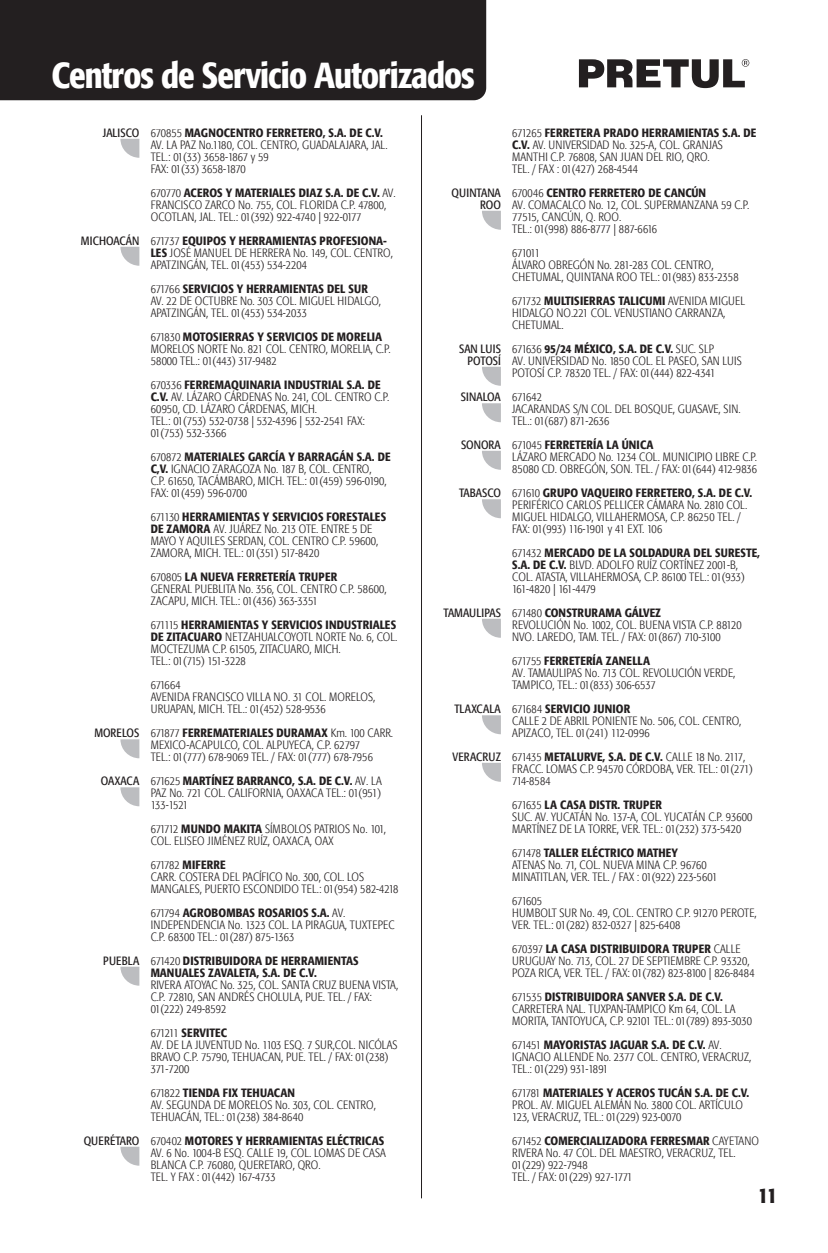
<style>
.page{position:relative;width:828px;height:1253px;background:#fff}
.page>*{position:absolute;margin:0;border:0;box-sizing:border-box;transform-origin:0 0}
.t1{font:500 condensed 36px "Formata";letter-spacing:-.025em;color:#fff}
.t2{font:500 condensed 22px "Formata";color:#231f20}
.t3{font:300 condensed 12px/12px "Formata";letter-spacing:.01em;color:#231f20}
.t4{font:condensed 12px/12px "Formata";color:#231f20;text-align:right}
.t5{font:500 condensed 12px/12px "Formata";letter-spacing:.01em;color:#231f20}
.t6{font:condensed 12px "Formata";letter-spacing:.02em;color:#231f20}
.s1{font-weight:500}
.s2{font-weight:300}
</style>
<div class="page">
<div style="left:0;top:0;width:486px;height:100px;background:#231f20"></div>
<hr style="left:421px;top:115px;width:1px;height:1083px;background:#231f20">
<svg style="left:120px;top:139px;width:19px;height:19px"></svg>
<svg style="left:482px;top:211px;width:19px;height:19px"></svg>
<svg style="left:482px;top:451px;width:19px;height:19px"></svg>
<svg style="left:482px;top:367px;width:19px;height:19px"></svg>
<svg style="left:482px;top:403px;width:19px;height:19px"></svg>
<svg style="left:482px;top:499px;width:19px;height:19px"></svg>
<svg style="left:482px;top:619px;width:19px;height:19px"></svg>
<svg style="left:482px;top:715px;width:19px;height:19px"></svg>
<svg style="left:482px;top:763px;width:19px;height:19px"></svg>
<svg style="left:120px;top:247px;width:19px;height:19px"></svg>
<svg style="left:120px;top:739px;width:19px;height:19px"></svg>
<svg style="left:120px;top:787px;width:19px;height:19px"></svg>
<svg style="left:120px;top:967px;width:19px;height:19px"></svg>
<svg style="left:120px;top:1147px;width:19px;height:19px"></svg>
<svg style="left:579px;top:59px;width:170px;height:29px"></svg>
<h1 class="t1" style="left:51px;top:53px;width:425px">Centros de Servicio Autorizados</h1>
<p class="t4" style="left:103px;top:127px;width:38px">JALISCO</p>
<p class="t4" style="left:81px;top:235px;width:60px">MICHOACÁN</p>
<p class="t4" style="left:94px;top:727px;width:46px">MORELOS</p>
<p class="t4" style="left:101px;top:775px;width:40px">OAXACA</p>
<p class="t4" style="left:103px;top:955px;width:38px">PUEBLA</p>
<p class="t4" style="left:84px;top:1135px;width:57px">QUERÉTARO</p>
<p class="t3" style="left:151px;top:127px;width:238px">670855 <span class="s1">MAGNOCENTRO FERRETERO, S.A. DE C.V.<br></span>AV. LA PAZ No.1180, COL. CENTRO, GUADALAJARA, JAL.<br>TEL.: 01(33) 3658-1867 y 59<br>FAX: 01(33) 3658-1870</p>
<p class="t3" style="left:151px;top:187px;width:246px">670770 <span class="s1">ACEROS Y MATERIALES DIAZ S.A. DE C.V.</span> AV.<br>FRANCISCO ZARCO No. 755, COL. FLORIDA C.P. 47800,<br>OCOTLAN, JAL. TEL.: 01(392) 922-4740 | 922-0177</p>
<p class="t3" style="left:151px;top:235px;width:244px">671737 <span class="s1">EQUIPOS Y HERRAMIENTAS PROFESIONA-<br>LES</span> JOSÉ MANUEL DE HERRERA No. 149, COL. CENTRO,<br>APATZINGÁN, TEL. 01(453) 534-2204</p>
<p class="t3" style="left:151px;top:283px;width:232px">671766 <span class="s1">SERVICIOS Y HERRAMIENTAS DEL SUR<br></span>AV. 22 DE OCTUBRE No. 303 COL. MIGUEL HIDALGO,<br>APATZINGÁN, TEL. 01(453) 534-2033</p>
<p class="t3" style="left:151px;top:331px;width:241px">671830 <span class="s1">MOTOSIERRAS Y SERVICIOS DE MORELIA<br></span>MORELOS NORTE No. 821 COL. CENTRO, MORELIA, C.P.<br>58000 TEL.: 01(443) 317-9482</p>
<p class="t3" style="left:151px;top:379px;width:240px">670336 <span class="s1">FERREMAQUINARIA INDUSTRIAL S.A. DE C.V.</span> AV. LÁZARO CÁRDENAS No. 241, COL. CENTRO C.P.<br>60950, CD. LÁZARO CÁRDENAS, MICH.<br>TEL.: 01(753) 532-0738 | 532-4396 | 532-2541 FAX:<br>01(753) 532-3366</p>
<p class="t3" style="left:151px;top:451px;width:241px">670872 <span class="s1">MATERIALES GARCÍA Y BARRAGÁN S.A. DE C,V.</span> IGNACIO ZARAGOZA No. 187 B, COL. CENTRO,<br>C.P. 61650, TACÁMBARO, MICH. TEL.: 01(459) 596-0190, FAX: 01(459) 596-0700</p>
<p class="t3" style="left:151px;top:511px;width:237px">671130 <span class="s1">HERRAMIENTAS Y SERVICIOS FORESTALES DE ZAMORA</span> AV. JUÁREZ No. 213 OTE. ENTRE 5 DE MAYO Y AQUILES SERDAN, COL. CENTRO C.P. 59600, ZAMORA, MICH. TEL.: 01(351) 517-8420</p>
<p class="t3" style="left:151px;top:571px;width:237px">670805 <span class="s1">LA NUEVA FERRETERÍA TRUPER<br></span>GENERAL PUEBLITA No. 356, COL. CENTRO C.P. 58600,<br>ZACAPU, MICH. TEL.: 01(436) 363-3351</p>
<p class="t3" style="left:151px;top:619px;width:248px">671115 <span class="s1">HERRAMIENTAS Y SERVICIOS INDUSTRIALES DE ZITACUARO</span> NETZAHUALCOYOTL NORTE No. 6, COL.<br>MOCTEZUMA C.P. 61505, ZITACUARO, MICH.<br>TEL.: 01(715) 151-3228</p>
<p class="t3" style="left:151px;top:679px;width:226px">671664<br>AVENIDA FRANCISCO VILLA NO. 31 COL. MORELOS,<br>URUAPAN, MICH. TEL.: 01(452) 528-9536</p>
<p class="t3" style="left:151px;top:727px;width:244px">671877 <span class="s1">FERREMATERIALES DURAMAX</span> Km. 100 CARR.<br>MEXICO-ACAPULCO, COL. ALPUYECA, C.P. 62797<br>TEL.: 01(777) 678-9069 TEL. / FAX: 01(777) 678-7956</p>
<p class="t3" style="left:151px;top:775px;width:233px;text-align:justify">671625 <span class="s1">MARTÍNEZ BARRANCO, S.A. DE C.V.</span> AV. LA PAZ No. 721 COL. CALIFORNIA, OAXACA TEL.: 01(951)<br>133-1521</p>
<p class="t3" style="left:151px;top:823px;width:237px">671712 <span class="s1">MUNDO MAKITA</span> SÍMBOLOS PATRIOS No. 101,<br>COL. ELISEO JIMÉNEZ RUÍZ, OAXACA, OAX</p>
<p class="t3" style="left:151px;top:859px;width:249px">671782 <span class="s1">MIFERRE<br></span>CARR. COSTERA DEL PACÍFICO No. 300, COL. LOS<br>MANGALES, PUERTO ESCONDIDO TEL.: 01(954) 582-4218</p>
<p class="t3" style="left:151px;top:907px;width:245px">671794 <span class="s1">AGROBOMBAS ROSARIOS S.A.</span> AV.<br>INDEPENDENCIA No. 1323 COL. LA PIRAGUA, TUXTEPEC<br>C.P. 68300 TEL.: 01(287) 875-1363</p>
<p class="t5" style="left:151px;top:955px;width:209px"><span class="s2">671420</span> DISTRIBUIDORA DE HERRAMIENTAS<br>MANUALES ZAVALETA, S.A. DE C.V.</p>
<p class="t3" style="left:151px;top:979px;width:249px">RIVERA ATOYAC No. 325, COL. SANTA CRUZ BUENA VISTA,<br>C.P. 72810, SAN ANDRÉS CHOLULA, PUE. TEL. / FAX:<br>01(222) 249-8592</p>
<p class="t3" style="left:151px;top:1027px;width:248px">671211 <span class="s1">SERVITEC<br></span>AV. DE LA JUVENTUD No. 1103 ESQ. 7 SUR,COL. NICÓLAS<br>BRAVO C.P. 75790, TEHUACAN, PUE. TEL. / FAX: 01(238)<br>371-7200</p>
<p class="t3" style="left:151px;top:1087px;width:227px">671822 <span class="s1">TIENDA FIX TEHUACAN<br></span>AV. SEGUNDA DE MORELOS No. 303, COL. CENTRO,<br>TEHUACÁN, TEL.: 01(238) 384-8640</p>
<p class="t3" style="left:151px;top:1135px;width:237px">670402 <span class="s1">MOTORES Y HERRAMIENTAS ELÉCTRICAS </span>AV. 6 No. 1004-B ESQ. CALLE 19, COL. LOMAS DE CASA BLANCA C.P. 76080, QUERETARO, QRO.<br>TEL. Y FAX : 01(442) 167-4733</p>
<p class="t4" style="left:451px;top:187px;width:51px">QUINTANA<br>ROO</p>
<p class="t4" style="left:459px;top:343px;width:43px">SAN LUIS<br>POTOSÍ</p>
<p class="t4" style="left:461px;top:391px;width:42px">SINALOA</p>
<p class="t4" style="left:461px;top:439px;width:41px">SONORA</p>
<p class="t4" style="left:459px;top:487px;width:43px">TABASCO</p>
<p class="t4" style="left:443px;top:607px;width:59px">TAMAULIPAS</p>
<p class="t6" style="left:454px;top:702px;width:48px">TLAXCALA</p>
<p class="t4" style="left:453px;top:751px;width:50px">VERACRUZ</p>
<p class="t3" style="left:512px;top:127px;width:245px">671265 <span class="s1">FERRETERA PRADO HERRAMIENTAS S.A. DE C.V.</span> AV. UNIVERSIDAD No. 325-A, COL. GRANJAS MANTHI C.P. 76808, SAN JUAN DEL RIO, QRO.<br>TEL. / FAX : 01(427) 268-4544</p>
<p class="t3" style="left:512px;top:187px;width:238px">670046 <span class="s1">CENTRO FERRETERO DE CANCÚN<br></span>AV. COMACALCO No. 12, COL. SUPERMANZANA 59 C.P.<br>77515, CANCÚN, Q. ROO.<br>TEL.: 01(998) 886-8777 | 887-6616</p>
<p class="t3" style="left:512px;top:247px;width:228px">671011<br>ÁLVARO OBREGÓN No. 281-283 COL. CENTRO,<br>CHETUMAL, QUINTANA ROO TEL.: 01(983) 833-2358</p>
<p class="t3" style="left:512px;top:295px;width:234px">671732 <span class="s1">MULTISIERRAS TALICUMI</span> AVENIDA MIGUEL<br>HIDALGO NO.221 COL. VENUSTIANO CARRANZA,<br>CHETUMAL.</p>
<p class="t3" style="left:512px;top:343px;width:231px">671636 <span class="s1">95/24 MÉXICO, S.A. DE C.V.</span> SUC. SLP<br>AV. UNIVERSIDAD No. 1850 COL. EL PASEO, SAN LUIS<br>POTOSÍ C.P. 78320 TEL. / FAX: 01(444) 822-4341</p>
<p class="t3" style="left:512px;top:391px;width:230px">671642<br>JACARANDAS S/N COL. DEL BOSQUE, GUASAVE, SIN.<br>TEL.: 01(687) 871-2636</p>
<p class="t3" style="left:512px;top:439px;width:246px">671045 <span class="s1">FERRETERÍA LA ÚNICA<br></span>LÁZARO MERCADO No. 1234 COL. MUNICIPIO LIBRE C.P.<br>85080 CD. OBREGÓN, SON. TEL. / FAX: 01(644) 412-9836</p>
<p class="t3" style="left:512px;top:487px;width:242px">671610 <span class="s1">GRUPO VAQUEIRO FERRETERO, S.A. DE C.V.<br></span>PERIFÉRICO CARLOS PELLICER CÁMARA No. 2810 COL.<br>MIGUEL HIDALGO, VILLAHERMOSA, C.P. 86250 TEL. / FAX: 01(993) 116-1901 y 41 EXT. 106</p>
<p class="t3" style="left:512px;top:547px;width:249px">671432 <span class="s1">MERCADO DE LA SOLDADURA DEL SURESTE, S.A. DE C.V.</span> BLVD. ADOLFO RUÍZ CORTÍNEZ 2001-B, COL. ATASTA, VILLAHERMOSA, C.P. 86100 TEL.: 01(933)<br>161-4820 | 161-4479</p>
<p class="t3" style="left:512px;top:607px;width:231px">671480 <span class="s1">CONSTRURAMA GÁLVEZ<br></span>REVOLUCIÓN No. 1002, COL. BUENA VISTA C.P. 88120<br>NVO. LAREDO, TAM. TEL. / FAX: 01(867) 710-3100</p>
<p class="t3" style="left:512px;top:655px;width:224px">671755 <span class="s1">FERRETERÍA ZANELLA<br></span>AV. TAMAULIPAS No. 713 COL. REVOLUCIÓN VERDE,<br>TAMPICO, TEL.: 01(833) 306-6537</p>
<p class="t3" style="left:512px;top:703px;width:231px">671684 <span class="s1">SERVICIO JUNIOR<br></span>CALLE 2 DE ABRIL PONIENTE No. 506, COL. CENTRO,<br>APIZACO, TEL. 01(241) 112-0996</p>
<p class="t3" style="left:512px;top:751px;width:242px">671435 <span class="s1">METALURVE, S.A. DE C.V.</span> CALLE 18 No. 2117,<br>FRACC. LOMAS C.P. 94570 CÓRDOBA, VER. TEL.: 01(271)<br>714-8584</p>
<p class="t3" style="left:512px;top:799px;width:242px">671635 <span class="s1">LA CASA DISTR. TRUPER<br></span>SUC. AV. YUCATÁN No. 137-A, COL. YUCATÁN C.P. 93600<br>MARTÍNEZ DE LA TORRE, VER. TEL.: 01(232) 373-5420</p>
<p class="t3" style="left:512px;top:847px;width:207px">671478 <span class="s1">TALLER ELÉCTRICO MATHEY<br></span>ATENAS No. 71, COL. NUEVA MINA C.P. 96760<br>MINATITLAN, VER. TEL. / FAX : 01(922) 223-5601</p>
<p class="t3" style="left:512px;top:895px;width:246px">671605<br>HUMBOLT SUR No. 49, COL. CENTRO C.P. 91270 PEROTE,<br>VER. TEL.: 01(282) 832-0327 | 825-6408</p>
<p class="t3" style="left:512px;top:943px;width:244px">670397 <span class="s1">LA CASA DISTRIBUIDORA TRUPER</span> CALLE<br>URUGUAY No. 713, COL. 27 DE SEPTIEMBRE C.P. 93320,<br>POZA RICA, VER. TEL. / FAX: 01(782) 823-8100 | 826-8484</p>
<p class="t3" style="left:512px;top:991px;width:241px">671535 <span class="s1">DISTRIBUIDORA SANVER S.A. DE C.V.<br></span>CARRETERA NAL. TUXPAN-TAMPICO Km 64, COL. LA<br>MORITA, TANTOYUCA, C.P. 92101 TEL.: 01(789) 893-3030</p>
<p class="t3" style="left:512px;top:1039px;width:241px">671451 <span class="s1">MAYORISTAS JAGUAR S.A. DE C.V.</span> AV.<br>IGNACIO ALLENDE No. 2377 COL. CENTRO, VERACRUZ,<br>TEL.: 01(229) 931-1891</p>
<p class="t3" style="left:512px;top:1087px;width:238px">671781 <span class="s1">MATERIALES Y ACEROS TUCÁN S.A. DE C.V.<br></span>PROL. AV. MIGUEL ALEMÁN No. 3800 COL. ARTÍCULO<br>123, VERACRUZ, TEL.: 01(229) 923-0070</p>
<p class="t3" style="left:512px;top:1135px;width:248px">671452 <span class="s1">COMERCIALIZADORA FERRESMAR</span> CAYETANO RIVERA No. 47 COL. DEL MAESTRO, VERACRUZ, TEL.<br>01(229) 922-7948<br>TEL. / FAX: 01(229) 927-1771</p>
<h2 class="t2" style="left:758px;top:1182px;width:21px">11</h2>
</div>
